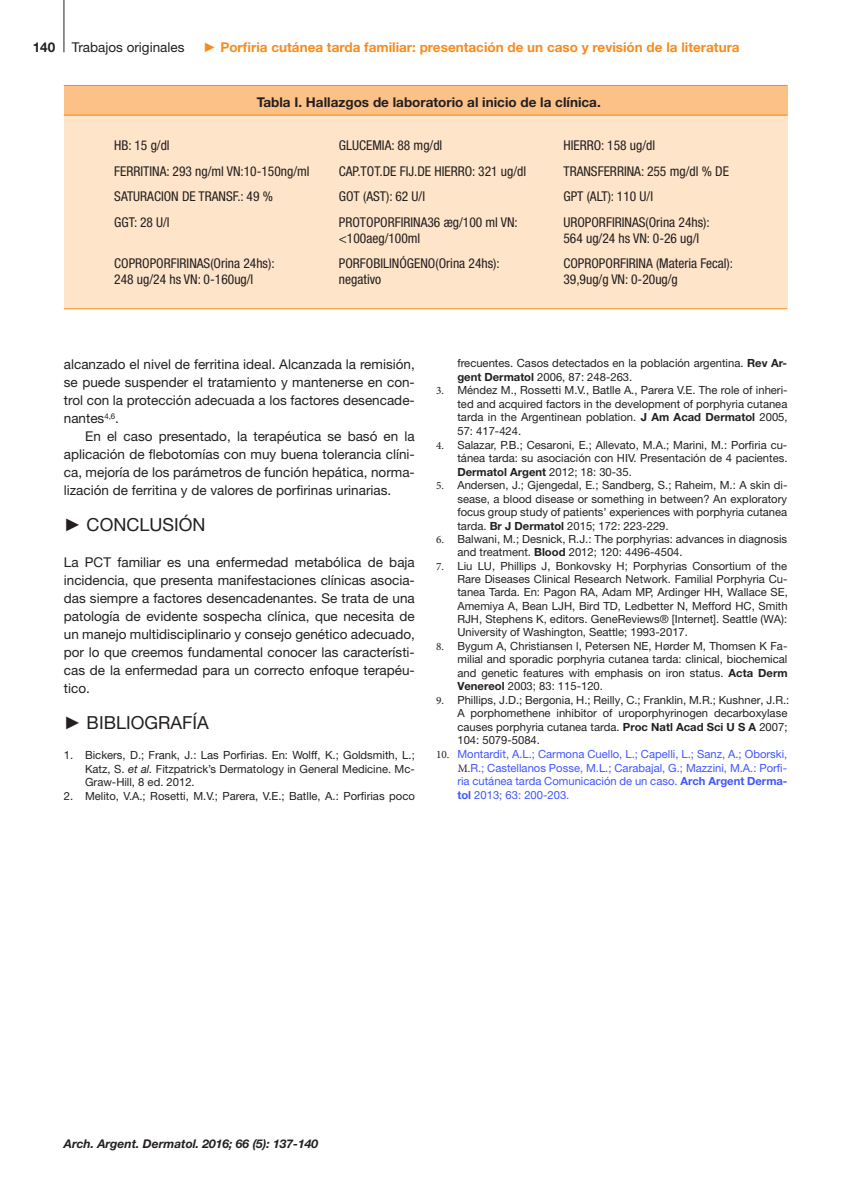
<style>
.page{position:relative;width:851px;height:1191px;background:#fff}
.page>*{position:absolute;margin:0;border:0;box-sizing:border-box;transform-origin:0 0}
.SUBTITULO_MAY{font:18px "Helvetica Neue LT Std";color:#231f20}
.TEXTO_CON_TAB{font:13.5px/18px "Helvetica Neue LT Std";color:#231f20;text-align:justify}
.TABLAS_TEXTO{font:condensed 13.5px/16.2px "Helvetica Neue LT Std";color:#231f20}
.t1{font:700 13.5px "Helvetica Neue LT Std";color:#f68b1f}
.TABLA_TITULO{font:700 13.5px "Helvetica Neue LT Std";color:#231f20}
.t2{font:italic 700 12px "Helvetica Neue LT Std";color:#231f20}
.BIBLIOGRAFIA{font:11.25px/13.5px "Helvetica Neue LT Std";color:#231f20;text-align:justify}
.BIBLIOGRAFIA-2{font:11.25px/13.5px "Helvetica Neue LT Std";color:#4055ff;text-align:justify}
.s1{font-weight:700}
.s2{font-family:"Arial";font-weight:400}
.s3{font-family:"Arial"}
.s4{font-style:italic}
.s5{font-family:"Minion Pro"}
.s6{font-family:"Minion Pro";color:#231f20}
</style>
<div class="page">
<hr style="left:64px;top:0;width:1px;height:52px;background:#231f20">
<div style="left:64px;top:92px;width:723px;height:217px;background:#fee4c9"></div>
<div style="left:64px;top:85px;width:723px;height:30px;background:#fcc187"></div>
<hr style="left:64px;top:85px;width:723px;height:1px;background:#f68b1f">
<hr style="left:64px;top:115px;width:723px;height:1px;background:#f68b1f">
<hr style="left:64px;top:308px;width:723px;height:1px;background:#f68b1f">
<p class="TEXTO_CON_TAB" style="left:33px;top:38px;width:153px"><span class="s1">140</span> Trabajos originales</p>
<p class="t1" style="left:203px;top:39px;width:538px"><span class="s2">►</span> Porfiria cutánea tarda familiar: presentación de un caso y revisión de la literatura</p>
<p class="TABLA_TITULO" style="left:257px;top:93px;width:345px">Tabla I. Hallazgos de laboratorio al inicio de la clínica.</p>
<p class="TABLAS_TEXTO" style="left:114px;top:137px;width:57px">HB: 15 g/dl</p>
<p class="TABLAS_TEXTO" style="left:339px;top:137px;width:105px">GLUCEMIA: 88 mg/dl</p>
<p class="TABLAS_TEXTO" style="left:563px;top:137px;width:93px">HIERRO: 158 ug/dl</p>
<p class="TABLAS_TEXTO" style="left:114px;top:163px;width:197px">FERRITINA: 293 ng/ml VN:10-150ng/ml</p>
<p class="TABLAS_TEXTO" style="left:339px;top:163px;width:189px">CAP.TOT.DE FIJ.DE HIERRO: 321 ug/dl</p>
<p class="TABLAS_TEXTO" style="left:563px;top:163px;width:167px">TRANSFERRINA: 255 mg/dl % DE</p>
<p class="TABLAS_TEXTO" style="left:114px;top:188px;width:160px">SATURACION DE TRANSF.: 49 %</p>
<p class="TABLAS_TEXTO" style="left:339px;top:188px;width:88px">GOT (AST): 62 U/l</p>
<p class="TABLAS_TEXTO" style="left:563px;top:188px;width:91px">GPT (ALT): 110 U/l</p>
<p class="TABLAS_TEXTO" style="left:114px;top:214px;width:57px">GGT: 28 U/l</p>
<p class="TABLAS_TEXTO" style="left:339px;top:214px;width:180px">PROTOPORFIRINA36 æg/100 ml VN: &lt;100aeg/100ml</p>
<p class="TABLAS_TEXTO" style="left:563px;top:214px;width:148px">UROPORFIRINAS(Orina 24hs):</p>
<p class="TABLAS_TEXTO" style="left:563px;top:230px;width:137px">564 ug/24 hs VN: 0-26 ug/l</p>
<p class="TABLAS_TEXTO" style="left:114px;top:255px;width:162px">COPROPORFIRINAS(Orina 24hs):</p>
<p class="TABLAS_TEXTO" style="left:114px;top:271px;width:141px">248 ug/24 hs VN: 0-160ug/l</p>
<p class="TABLAS_TEXTO" style="left:339px;top:255px;width:162px">PORFOBILINÓGENO(Orina 24hs): negativo</p>
<p class="TABLAS_TEXTO" style="left:563px;top:255px;width:171px">COPROPORFIRINA (Materia Fecal):<br>39,9ug/g VN: 0-20ug/g</p>
<p class="TEXTO_CON_TAB" style="left:64px;top:355px;width:352px">alcanzado el nivel de ferritina ideal. Alcanzada la remisión, se puede suspender el tratamiento y mantenerse en con&shy;trol con la protección adecuada a los factores desencade&shy;nantes<sup>4,6</sup>.</p>
<p class="TEXTO_CON_TAB" style="left:64px;top:427px;width:352px;text-indent:21px">En el caso presentado, la terapéutica se basó en la aplicación de flebotomías con muy buena tolerancia clíni&shy;ca, mejoría de los parámetros de función hepática, norma&shy;lización de ferritina y de valores de porfirinas urinarias.</p>
<p class="SUBTITULO_MAY" style="left:64px;top:514px;width:143px"><span class="s3">►</span> CONCLUSIÓN</p>
<p class="TEXTO_CON_TAB" style="left:64px;top:553px;width:352px">La PCT familiar es una enfermedad metabólica de baja incidencia, que presenta manifestaciones clínicas asocia&shy;das siempre a factores desencadenantes. Se trata de una patología de evidente sospecha clínica, que necesita de un manejo multidisciplinario y consejo genético adecuado, por lo que creemos fundamental conocer las característi&shy;cas de la enfermedad para un correcto enfoque terapéu&shy;tico.</p>
<p class="SUBTITULO_MAY" style="left:64px;top:712px;width:146px"><span class="s3">►</span> BIBLIOGRAFÍA</p>
<p class="BIBLIOGRAFIA" style="left:85px;top:748px;width:331px;text-indent:-21px">1. Bickers, D.; Frank, J.: Las Porfirias. En: Wolff, K.; Goldsmith, L.; Katz, S. <span class="s4">et al.</span> Fitzpatrick’s Dermatology in General Medicine. Mc-Graw-Hill, 8 ed. 2012.</p>
<p class="BIBLIOGRAFIA" style="left:64px;top:789px;width:352px">2. Melito, V.A.; Rosetti, M.V.; Parera, V.E.; Batlle, A.: Porfirias poco</p>
<p class="BIBLIOGRAFIA" style="left:457px;top:356px;width:331px">frecuentes. Casos detectados en la población argentina. <span class="s1">Rev Ar&shy;gent Dermatol</span> 2006, 87: 248-263.</p>
<p class="BIBLIOGRAFIA" style="left:457px;top:383px;width:332px;text-indent:-21px"><span class="s5">3.</span> Méndez M., Rossetti M.V., Batlle A., Parera V.E. The role of inheri&shy;ted and acquired factors in the development of porphyria cutanea tarda in the Argentinean poblation. <span class="s1">J Am Acad Dermatol</span> 2005, 57: 417-424.</p>
<p class="BIBLIOGRAFIA" style="left:457px;top:437px;width:331px;text-indent:-21px"><span class="s5">4.</span> Salazar, P.B.; Cesaroni, E.; Allevato, M.A.; Marini, M.: Porfiria cu&shy;tánea tarda: su asociación con HIV. Presentación de 4 pacientes.<br><span class="s1">Dermatol Argent</span> 2012; 18: 30-35.</p>
<p class="BIBLIOGRAFIA" style="left:457px;top:478px;width:331px;text-indent:-21px"><span class="s5">5.</span> Andersen, J.; Gjengedal, E.; Sandberg, S.; Raheim, M.: A skin di&shy;sease, a blood disease or something in between? An exploratory focus group study of patients’ experiences with porphyria cutanea tarda. <span class="s1">Br J Dermatol</span> 2015; 172: 223-229.</p>
<p class="BIBLIOGRAFIA" style="left:457px;top:532px;width:331px;line-height:12.9px;text-indent:-21px"><span class="s5">6.</span> Balwani, M.; Desnick, R.J.: The porphyrias: advances in diagnosis and treatment. <span class="s1">Blood</span> 2012; 120: 4496-4504.</p>
<p class="BIBLIOGRAFIA" style="left:457px;top:559px;width:332px;text-indent:-21px"><span class="s5">7.</span> Liu LU, Phillips J, Bonkovsky H; Porphyrias Consortium of the Rare Diseases Clinical Research Network. Familial Porphyria Cu&shy;tanea Tarda. En: Pagon RA, Adam MP, Ardinger HH, Wallace SE, Amemiya A, Bean LJH, Bird TD, Ledbetter N, Mefford HC, Smith RJH, Stephens K, editors. GeneReviews® [Internet]. Seattle (WA):<br>University of Washington, Seattle; 1993-2017.</p>
<p class="BIBLIOGRAFIA" style="left:457px;top:639px;width:331px;text-indent:-21px"><span class="s5">8.</span> Bygum A, Christiansen l, Petersen NE, Hørder M, Thomsen K Fa&shy;milial and sporadic porphyria cutanea tarda: clinical, biochemical and genetic features with emphasis on iron status. <span class="s1">Acta Derm Venereol</span> 2003; 83: 115-120.</p>
<p class="BIBLIOGRAFIA" style="left:457px;top:693px;width:333px;text-align:left;text-indent:-21px"><span class="s5">9.</span> Phillips, J.D.; Bergonia, H.; Reilly, C.; Franklin, M.R.; Kushner, J.R.:<br>A porphomethene inhibitor of uroporphyrinogen decarboxylase causes porphyria cutanea tarda. <span class="s1">Proc Natl Acad Sci U S A</span> 2007; 104: 5079-5084.</p>
<p class="BIBLIOGRAFIA-2" style="left:457px;top:747px;width:331px;text-indent:-21px"><span class="s6">10.</span> Montardit, A.L.; Carmona Cuello, L.; Capelli, L.; Sanz, A.; Oborski, <span class="s6">M.</span>R.; Castellanos Posse, M.L.; Carabajal, G.; Mazzini, M.A.: Porfi&shy;ria cutánea tarda Comunicación de un caso. <span class="s1">Arch Argent Derma&shy;tol</span> 2013; 63: 200-203.</p>
<p class="t2" style="left:64px;top:1136px;width:256px">Arch. Argent. Dermatol. 2016; 66 (5): 137-140</p>
</div>
